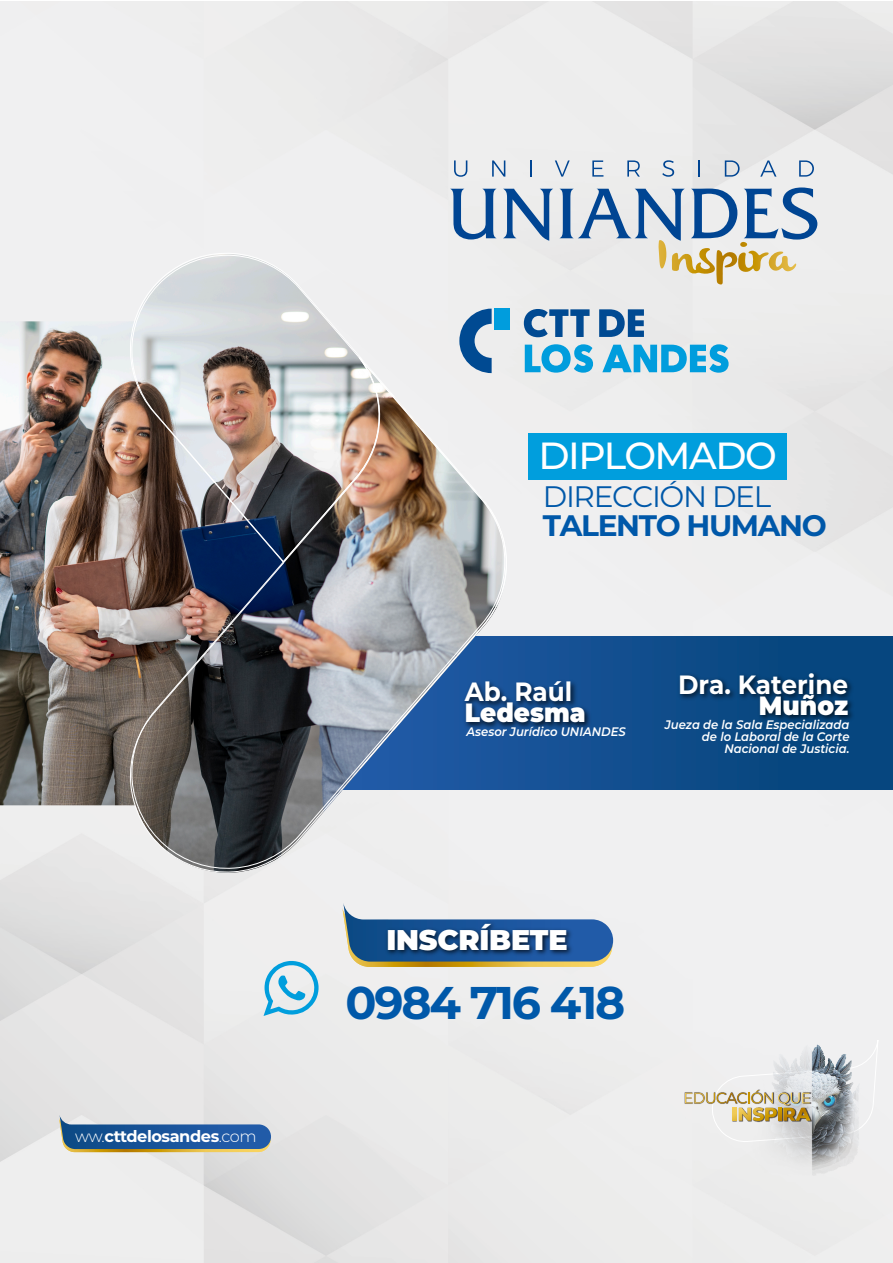
<style>
.page{position:relative;width:893px;height:1263px;background:#fff}
.page>*{position:absolute;margin:0;border:0;box-sizing:border-box;transform-origin:0 0}
.t1{font:100 45.75px "Montserrat";letter-spacing:-.045em;color:#0058a9}
.t2{font:500 37.8px "Montserrat";letter-spacing:-.04em;color:#fff}
.t3{font:100 29.55px "Montserrat";letter-spacing:-.045em;color:#0058a9}
.t4{font:29.55px "Montserrat";letter-spacing:-.045em;color:#0058a9}
.t5{font:900 28.5px "Montserrat";letter-spacing:-.01em;color:#fff}
.t6{font:700 26.4px "Montserrat";color:#fff;scale:.94 1}
.t7{font:900 26.4px "Montserrat";color:#fff;scale:.94 1}
.t8{font:700 16.2px "Montserrat";letter-spacing:-.025em;color:#fff}
.t9{font:italic 600 12.3px/12px "Montserrat";color:#fff;text-align:right;scale:.94 1}
.s1{font-weight:300}
</style>
<div class="page">
<img style="left:0;top:2px;width:893px;height:1261px">
<svg style="left:515px;top:637px;width:377px;height:152px;background:#0d4b88"></svg>
<img style="left:0;top:254px;width:128px;height:620px">
<svg style="left:128px;top:251px;width:387px;height:518px"></svg>
<img style="left:130px;top:340px;width:383px;height:530px">
<img style="left:130px;top:255px;width:257px;height:307px">
<svg style="left:454px;top:160px;width:13px;height:17px"></svg>
<svg style="left:492px;top:160px;width:13px;height:17px"></svg>
<svg style="left:530px;top:160px;width:2px;height:17px"></svg>
<svg style="left:555px;top:160px;width:15px;height:17px"></svg>
<svg style="left:592px;top:160px;width:11px;height:17px"></svg>
<svg style="left:627px;top:160px;width:13px;height:17px"></svg>
<svg style="left:662px;top:160px;width:12px;height:17px"></svg>
<svg style="left:698px;top:160px;width:2px;height:17px"></svg>
<svg style="left:725px;top:160px;width:15px;height:17px"></svg>
<svg style="left:760px;top:160px;width:16px;height:17px"></svg>
<svg style="left:799px;top:160px;width:15px;height:17px"></svg>
<svg style="left:450px;top:189px;width:47px;height:50px;background:#93adca"></svg>
<svg style="left:503px;top:189px;width:50px;height:52px;background:#94adca"></svg>
<svg style="left:559px;top:187px;width:258px;height:98px;background:#c0c9ce"></svg>
<svg style="left:459px;top:309px;width:33px;height:64px;background:#6992ba"></svg>
<div style="left:495px;top:309px;width:15px;height:21px;background:#009ddd"></div>
<svg style="left:524px;top:309px;width:66px;height:28px;background:#759abe"></svg>
<svg style="left:599px;top:309px;width:45px;height:28px"></svg>
<svg style="left:525px;top:344px;width:68px;height:29px;background:#65bee2"></svg>
<svg style="left:602px;top:344px;width:127px;height:29px;background:#60bce2"></svg>
<svg style="left:59px;top:1115px;width:212px;height:37px;background:#6083a5"></svg>
<img style="left:748px;top:1142px;width:112px;height:36px">
<svg style="left:685px;top:1034px;width:193px;height:108px"></svg>
<div style="left:528px;top:433px;width:258px;height:46px;background:#009edd"></div>
<img style="left:460px;top:674px;width:135px;height:65px">
<img style="left:673px;top:667px;width:185px;height:64px">
<svg style="left:264px;top:961px;width:55px;height:55px;background:#a2d3e7"></svg>
<svg style="left:342px;top:903px;width:271px;height:64px"></svg>
<img style="left:382px;top:920px;width:194px;height:47px">
<h3 class="t8" style="left:75px;top:1124px;width:183px"><span class="s1">ww.</span>cttdelosandes<span class="s1">.com</span></h3>
<h2 class="t2" style="left:538px;top:429px;width:240px">DIPLOMADO</h2>
<h3 class="t4" style="left:543px;top:477px;width:230px">DIRECCIÓN DEL</h3>
<h3 class="t3" style="left:543px;top:506px;width:285px">TALENTO HUMANO</h3>
<h3 class="t6" style="left:678px;top:665px;width:183px">Dra. Katerine</h3>
<h3 class="t7" style="left:759px;top:685px;width:97px">Muñoz</h3>
<h3 class="t6" style="left:465px;top:673px;width:116px">Ab. Raúl</h3>
<h3 class="t7" style="left:465px;top:693px;width:130px">Ledesma</h3>
<p class="t9" style="left:467px;top:725px;width:171px">Asesor Jurídico UNIANDES</p>
<p class="t9" style="left:665px;top:718px;width:198px">Jueza de la Sala Especializada de lo Laboral de la Corte<br>Nacional de Justicia.</p>
<h3 class="t5" style="left:387px;top:919px;width:183px">INSCRÍBETE</h3>
<h1 class="t1" style="left:345px;top:972px;width:282px">0984 716 418</h1>
</div>
